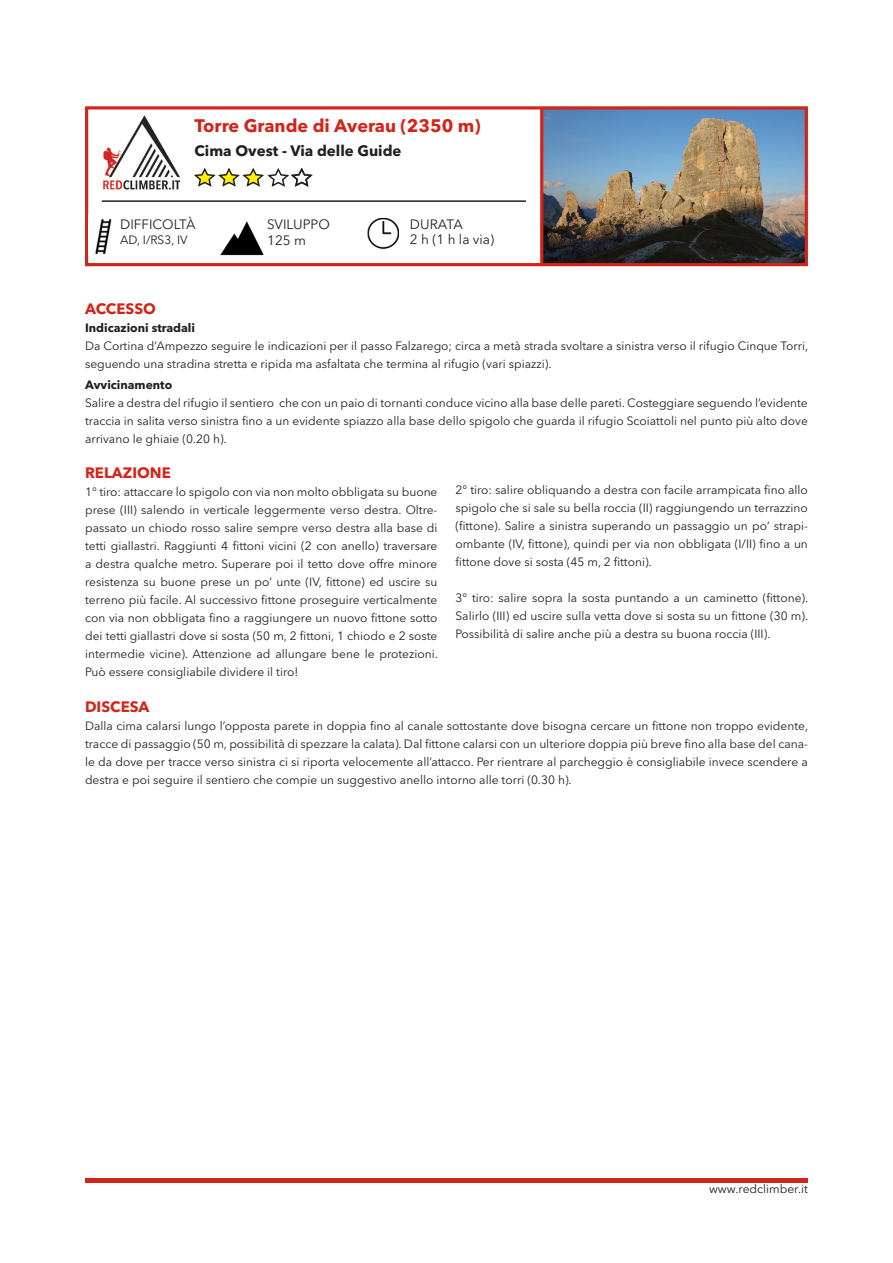
<style>
.page{position:relative;width:893px;height:1263px;background:#fff}
.page>*{position:absolute;margin:0;border:0;box-sizing:border-box;transform-origin:0 0}
.t1{font:700 18px "Avenir Next LT Pro";color:#d22519}
.t2{font:700 15px "Avenir Next LT Pro";color:#231f20}
.t3{font:700 15px "Avenir Next LT Pro";color:#d22519}
.t4{font:13.5px "Avenir Next LT Pro";color:#231f20}
.t5{font:12px/18px "Avenir Next LT Pro";color:#231f20;text-align:justify}
.t6{font:700 12px "Avenir Next LT Pro";color:#231f20}
</style>
<div class="page">
<img style="left:543px;top:110px;width:261px;height:152px">
<hr style="left:85px;top:1178px;width:723px;height:4px;background:#d22519">
<img style="left:103px;top:115px;width:78px;height:75px">
<div style="left:85px;top:106px;width:723px;height:160px;border:3px solid #d22519"></div>
<img style="left:95px;top:218px;width:17px;height:37px">
<img style="left:220px;top:221px;width:44px;height:35px">
<img style="left:367px;top:218px;width:32px;height:32px">
<svg style="left:194px;top:167px;width:119px;height:20px"></svg>
<hr style="left:540px;top:109px;width:3px;height:156px;background:#d22519">
<hr style="left:102px;top:200px;width:424px;height:2px;background:#231f20">
<p class="t1" style="left:194px;top:115px;width:288px">Torre Grande di Averau (2350 m)</p>
<p class="t2" style="left:194px;top:141px;width:209px">Cima Ovest - Via delle Guide</p>
<p class="t4" style="left:120px;top:216px;width:77px">DIFFICOLTÀ</p>
<p class="t4" style="left:267px;top:216px;width:64px">SVILUPPO</p>
<p class="t4" style="left:410px;top:216px;width:54px">DURATA</p>
<p class="t5" style="left:120px;top:231px;width:69px">AD, I/RS3, IV</p>
<p class="t4" style="left:267px;top:233px;width:40px">125 m</p>
<p class="t4" style="left:410px;top:231px;width:86px">2 h (1 h la via)</p>
<p class="t3" style="left:85px;top:299px;width:72px">ACCESSO</p>
<p class="t6" style="left:85px;top:320px;width:112px">Indicazioni stradali</p>
<p class="t5" style="left:85px;top:336px;width:725px">Da Cortina d’Ampezzo seguire le indicazioni per il passo Falzarego; circa a metà strada svoltare a sinistra verso il rifugio Cinque Torri, seguendo una stradina stretta e ripida ma asfaltata che termina al rifugio (vari spiazzi).</p>
<p class="t6" style="left:85px;top:377px;width:89px">Avvicinamento</p>
<p class="t5" style="left:85px;top:393px;width:724px">Salire a destra del rifugio il sentiero che con un paio di tornanti conduce vicino alla base delle pareti. Costeggiare seguendo l’evidente traccia in salita verso sinistra fino a un evidente spiazzo alla base dello spigolo che guarda il rifugio Scoiattoli nel punto più alto dove arrivano le ghiaie (0.20 h).</p>
<p class="t3" style="left:85px;top:464px;width:87px">RELAZIONE</p>
<p class="t5" style="left:85px;top:483px;width:354px">1° tiro: attaccare lo spigolo con via non molto obbligata su buone prese (III) salendo in verticale leggermente verso destra. Oltre&shy;passato un chiodo rosso salire sempre verso destra alla base di tetti giallastri. Raggiunti 4 fittoni vicini (2 con anello) traversare a destra qualche metro. Superare poi il tetto dove offre minore resistenza su buone prese un po’ unte (IV, fittone) ed uscire su terreno più facile. Al successivo fittone proseguire verticalmente con via non obbligata fino a raggiungere un nuovo fittone sotto dei tetti giallastri dove si sosta (50 m, 2 fittoni, 1 chiodo e 2 soste intermedie vicine). Attenzione ad allungare bene le protezioni.<br>Può essere consigliabile dividere il tiro!</p>
<p class="t5" style="left:455px;top:480px;width:354px">2° tiro: salire obliquando a destra con facile arrampicata fino allo spigolo che si sale su bella roccia (II) raggiungendo un terrazzino (fittone). Salire a sinistra superando un passaggio un po’ strapi&shy;ombante (IV, fittone), quindi per via non obbligata (I/II) fino a un fittone dove si sosta (45 m, 2 fittoni).</p>
<p class="t5" style="left:455px;top:588px;width:354px">3° tiro: salire sopra la sosta puntando a un caminetto (fittone).<br>Salirlo (III) ed uscire sulla vetta dove si sosta su un fittone (30 m).<br>Possibilità di salire anche più a destra su buona roccia (III).</p>
<p class="t3" style="left:85px;top:698px;width:66px">DISCESA</p>
<p class="t5" style="left:85px;top:717px;width:725px">Dalla cima calarsi lungo l’opposta parete in doppia fino al canale sottostante dove bisogna cercare un fittone non troppo evidente, tracce di passaggio (50 m, possibilità di spezzare la calata). Dal fittone calarsi con un ulteriore doppia più breve fino alla base del cana&shy;le da dove per tracce verso sinistra ci si riporta velocemente all’attacco. Per rientrare al parcheggio è consigliabile invece scendere a destra e poi seguire il sentiero che compie un suggestivo anello intorno alle torri (0.30 h).</p>
<p class="t5" style="left:709px;top:1180px;width:100px">www.redclimber.it</p>
</div>
